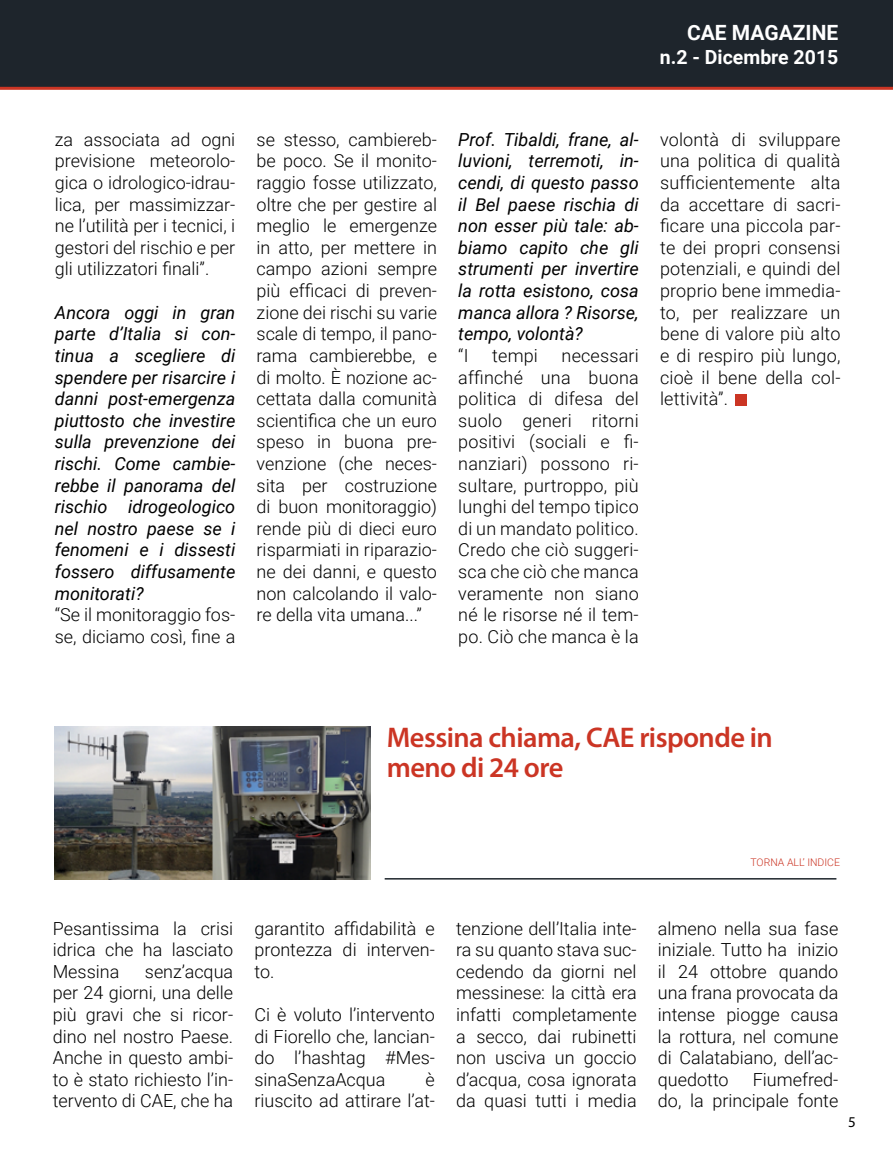
<style>
.page{position:relative;width:893px;height:1161px;background:#fff}
.page>*{position:absolute;margin:0;border:0;box-sizing:border-box;transform-origin:0 0}
.t1{font:600 28.5px/30px "Myriad Pro";letter-spacing:-.02em;color:#cb3524}
.t2{font:700 21px "Roboto";color:#fff}
.t3{font:700 19.5px "Roboto";color:#fff}
.t4{font:300 18px/21.6px "Roboto";color:#000;text-align:justify}
.t5{font:italic 18px/21.6px "Roboto";color:#000;text-align:justify}
.t6{font:15px "Myriad Pro";color:#000}
.t7{font:300 10.5px "Roboto";color:#cb3524}
</style>
<div class="page">
<div style="left:0;top:0;width:893px;height:88px;background:#1e252c"></div>
<hr style="left:0;top:87px;width:893px;height:3px;background:#cb3524">
<hr style="left:385px;top:878px;width:451px;height:1px;background:#1e252c">
<img style="left:55px;top:726px;width:316px;height:153px">
<div style="left:735px;top:394px;width:11px;height:12px;background:#cb3524"></div>
<p class="t2" style="left:687px;top:18px;width:153px">CAE MAGAZINE</p>
<p class="t3" style="left:660px;top:43px;width:180px">n.2 - Dicembre 2015</p>
<p class="t4" style="left:55px;top:128px;width:182px">za associata ad ogni previsione meteorolo&shy;gica o idrologico-idrau&shy;lica, per massimizzar&shy;ne l’utilità per i tecnici, i gestori del rischio e per gli utilizzatori finali”.</p>
<p class="t5" style="left:55px;top:301px;width:182px">Ancora oggi in gran parte d’Italia si con&shy;tinua a scegliere di spendere per risarcire i danni post-emergenza piuttosto che investire sulla prevenzione dei rischi. Come cambie&shy;rebbe il panorama del rischio idrogeologico nel nostro paese se i fenomeni e i dissesti fossero diffusamente monitorati?</p>
<p class="t4" style="left:55px;top:603px;width:182px">“Se il monitoraggio fos&shy;se, diciamo così, fine a</p>
<p class="t4" style="left:257px;top:128px;width:182px">se stesso, cambiereb&shy;be poco. Se il monito&shy;raggio fosse utilizzato, oltre che per gestire al meglio le emergenze in atto, per mettere in campo azioni sempre più efficaci di preven&shy;zione dei rischi su varie scale di tempo, il pano&shy;rama cambierebbe, e di molto. È nozione ac&shy;cettata dalla comunità scientifica che un euro speso in buona pre&shy;venzione (che neces&shy;sita per costruzione di buon monitoraggio) rende più di dieci euro risparmiati in riparazio&shy;ne dei danni, e questo non calcolando il valo&shy;re della vita umana...”</p>
<p class="t5" style="left:458px;top:128px;width:182px">Prof. Tibaldi, frane, al&shy;luvioni, terremoti, in&shy;cendi, di questo passo il Bel paese rischia di non esser più tale: ab&shy;biamo capito che gli strumenti per invertire la rotta esistono, cosa manca allora ? Risorse, tempo, volontà?</p>
<p class="t4" style="left:458px;top:344px;width:12px">“I</p>
<p class="t4" style="left:492px;top:344px;width:47px">tempi</p>
<p class="t4" style="left:458px;top:344px;width:182px;text-indent:103px">necessari affinché una buona politica di difesa del suolo generi ritorni positivi (sociali e fi&shy;nanziari) possono ri&shy;sultare, purtroppo, più lunghi del tempo tipico di un mandato politico.<br>Credo che ciò suggeri&shy;sca che ciò che manca veramente non siano né le risorse né il tem&shy;po. Ciò che manca è la</p>
<p class="t4" style="left:660px;top:128px;width:182px">volontà di sviluppare una politica di qualità sufficientemente alta da accettare di sacri&shy;ficare una piccola par&shy;te dei propri consensi potenziali, e quindi del proprio bene immedia&shy;to, per realizzare un bene di valore più alto e di respiro più lungo, cioè il bene della col&shy;lettività”.</p>
<h1 class="t1" style="left:387px;top:722px;width:388px">Messina chiama, CAE risponde in meno di 24 ore</h1>
<p class="t7" style="left:750px;top:854px;width:91px">TORNA ALL’ INDICE</p>
<p class="t4" style="left:53px;top:917px;width:182px">Pesantissima la crisi idrica che ha lasciato Messina</p>
<p class="t4" style="left:53px;top:960px;width:182px;text-indent:92px">senz’acqua per 24 giorni, una delle più gravi che si ricor&shy;dino nel nostro Paese.<br>Anche in questo ambi&shy;to è stato richiesto l’in&shy;tervento di CAE, che ha</p>
<p class="t4" style="left:254px;top:917px;width:182px">garantito affidabilità e prontezza di interven&shy;to.</p>
<p class="t4" style="left:254px;top:1003px;width:182px">Ci è voluto l’intervento di Fiorello che, lancian&shy;do l’hashtag #Mes&shy;sinaSenzaAcqua</p>
<p class="t4" style="left:254px;top:1068px;width:182px;text-align:right">è<br>riuscito ad attirare l’at-</p>
<p class="t4" style="left:456px;top:917px;width:182px">tenzione dell’Italia inte&shy;ra su quanto stava suc&shy;cedendo da giorni nel messinese: la città era infatti completamente a secco, dai rubinetti non usciva un goccio d’acqua, cosa ignorata da quasi tutti i media</p>
<p class="t4" style="left:658px;top:917px;width:182px">almeno nella sua fase iniziale. Tutto ha inizio il 24 ottobre quando una frana provocata da intense piogge causa la rottura, nel comune di Calatabiano, dell’ac&shy;quedotto</p>
<p class="t4" style="left:658px;top:1068px;width:182px;text-align:right">Fiumefred-<br>do, la principale fonte</p>
<p class="t6" style="left:848px;top:1112px;width:9px">5</p>
</div>
